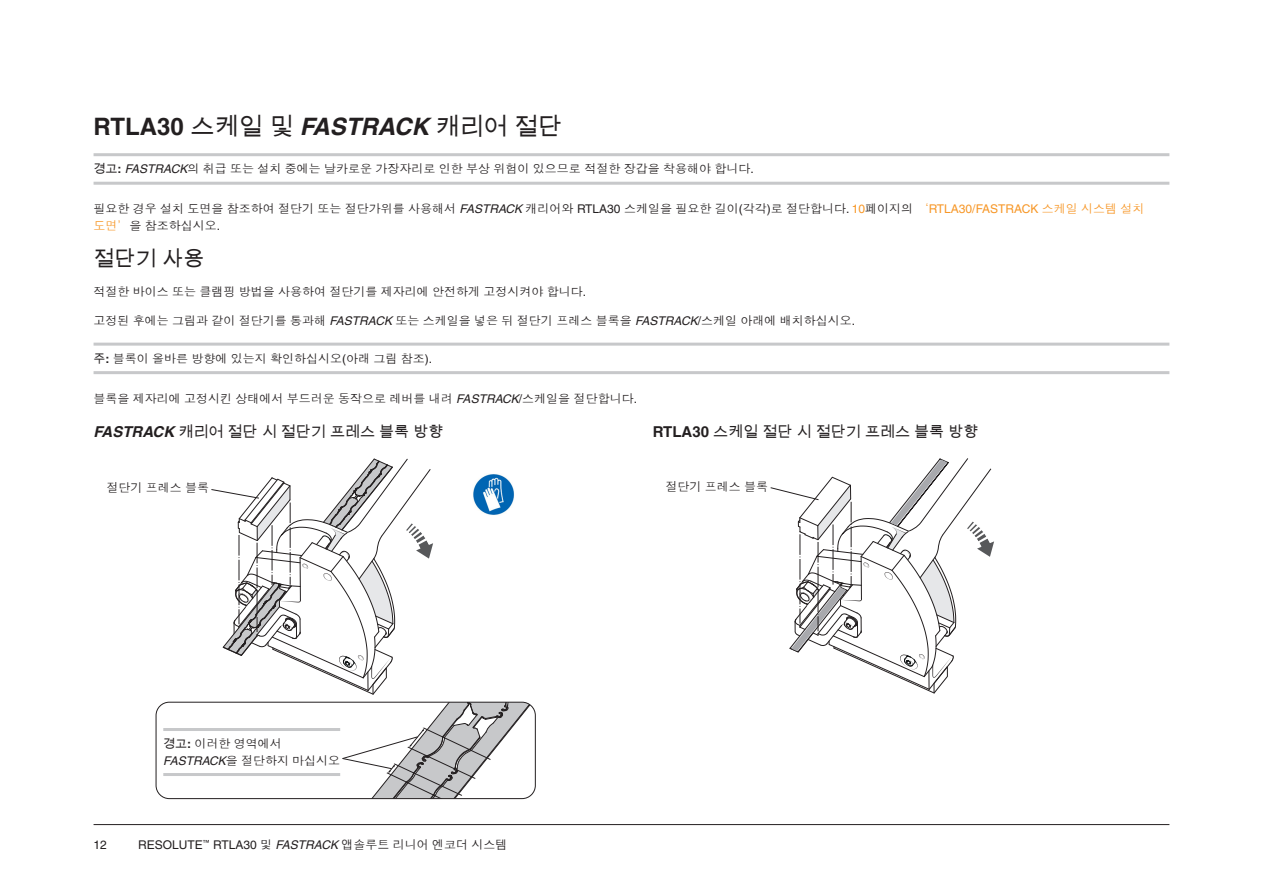
<style>
.page{position:relative;width:1263px;height:893px;background:#fff}
.page>*{position:absolute;margin:0;border:0;box-sizing:border-box;transform-origin:0 0}
.Heading_1__16pt_bold{font:24px "Arial Unicode MS";color:#231f20}
.Heading_2__14pt_bold{font:21px "Arial Unicode MS";color:#231f20}
._10pt_Body_Text_Bold{font:15px "Arial Unicode MS";color:#231f20}
._8pt_Body_Text{font:12px/16.5px "Dotum Che";color:#231f20}
._8pt_Note{font:12px/16.5px "Dotum Che";color:#231f20}
.t1{font:12px "Helvetica LT Pro";color:#231f20}
.Figure_annotation_right{font:12px "Dotum Che";color:#231f20}
.s1{font-family:"Helvetica LT Pro";font-weight:700}
.s2{font-family:"Helvetica LT Pro";font-weight:700;font-style:italic}
.s3{font-family:"Arial Unicode MS"}
.s4{font-family:"Helvetica LT Pro";font-style:italic}
.s5{font-family:"Helvetica LT Pro"}
.s6{font-family:"Helvetica LT Pro";color:#f79727}
.s7{color:#f79727}
.s8{font-family:"Dotum Che"}
.s9{font-style:italic}
</style>
<div class="page">
<hr style="left:94px;top:824px;width:1075px;height:1px;background:#231f20">
<svg style="left:211px;top:458px;width:222px;height:237px"></svg>
<hr style="left:94px;top:153px;width:1075px;height:3px;background:#c7c8ca">
<hr style="left:94px;top:182px;width:1075px;height:3px;background:#c7c8ca">
<hr style="left:94px;top:343px;width:1075px;height:3px;background:#c7c8ca">
<hr style="left:94px;top:371px;width:1075px;height:3px;background:#c7c8ca">
<div style="left:156px;top:702px;width:380px;height:97px;border:1px solid #231f20;border-radius:13px"></div>
<svg style="left:341px;top:702px;width:194px;height:97px"></svg>
<svg style="left:770px;top:458px;width:224px;height:236px"></svg>
<hr style="left:163px;top:728px;width:177px;height:3px;background:#c7c8ca">
<hr style="left:163px;top:773px;width:177px;height:3px;background:#c7c8ca">
<img style="left:473px;top:474px;width:41px;height:41px">
<p class="Heading_1__16pt_bold" style="left:94px;top:110px;width:470px"><span class="s1">RTLA30</span> 스케일 및 <span class="s2">FASTRACK</span> 캐리어 절단</p>
<p class="_8pt_Note" style="left:94px;top:161px;width:662px"><span class="s3">경고</span><span class="s1">:</span> <span class="s4">FASTRACK</span>의 취급 또는 설치 중에는 날카로운 가장자리로 인한 부상 위험이 있으므로 적절한 장갑을 착용해야 합니다<span class="s5">.</span></p>
<p class="_8pt_Body_Text" style="left:94px;top:201px;width:1052px">필요한 경우 설치 도면을 참조하여 절단기 또는 절단가위를 사용해서 <span class="s4">FASTRACK</span> 캐리어와 <span class="s5">RTLA30</span> 스케일을 필요한 길이<span class="s5">(</span>각각<span class="s5">)</span>로 절단합니다<span class="s5">.</span> <span class="s6">10</span>페이지의 <span class="s7">‘</span><span class="s6">RTLA30/FASTRACK</span> <span class="s7">스케일 시스템 설치 도면’</span>을 참조하십시오<span class="s5">.</span></p>
<p class="Heading_2__14pt_bold" style="left:94px;top:244px;width:112px">절단기 사용</p>
<p class="_8pt_Body_Text" style="left:94px;top:283px;width:494px">적절한 바이스 또는 클램핑 방법을 사용하여 절단기를 제자리에 안전하게 고정시켜야 합니다<span class="s5">.</span></p>
<p class="_8pt_Body_Text" style="left:94px;top:312px;width:763px">고정된 후에는 그림과 같이 절단기를 통과해 <span class="s4">FASTRACK</span> 또는 스케일을 넣은 뒤 절단기 프레스 블록을 <span class="s4">FASTRACK</span><span class="s5">/</span>스케일 아래에 배치하십시오<span class="s5">.</span></p>
<p class="_8pt_Note" style="left:94px;top:350px;width:340px"><span class="s3">주</span><span class="s1">:</span> 블록이 올바른 방향에 있는지 확인하십시오<span class="s5">(</span>아래 그림 참조<span class="s5">).</span></p>
<p class="_8pt_Body_Text" style="left:94px;top:390px;width:545px">블록을 제자리에 고정시킨 상태에서 부드러운 동작으로 레버를 내려 <span class="s4">FASTRACK</span><span class="s5">/</span>스케일을 절단합니다<span class="s5">.</span></p>
<p class="_10pt_Body_Text_Bold" style="left:94px;top:421px;width:351px"><span class="s2">FASTRACK</span> 캐리어 절단 시 절단기 프레스 블록 방향</p>
<p class="_10pt_Body_Text_Bold" style="left:653px;top:421px;width:327px"><span class="s1">RTLA30</span> 스케일 절단 시 절단기 프레스 블록 방향</p>
<p class="Figure_annotation_right" style="left:106px;top:482px;width:104px">절단기 프레스 블록</p>
<p class="_8pt_Note" style="left:163px;top:735px;width:178px"><span class="s3">경고</span><span class="s1">:</span> 이러한 영역에서<br><span class="s4">FASTRACK</span>을 절단하지 마십시오</p>
<p class="t1" style="left:94px;top:838px;width:15px">12</p>
<p class="t1" style="left:138px;top:838px;width:371px">RESOLUTE<sup>™</sup> RTLA30 <span class="s8">및</span> <span class="s9">FASTRACK</span> <span class="s8">앱솔루트 리니어 엔코더 시스템</span></p>
<p class="Figure_annotation_right" style="left:666px;top:481px;width:104px">절단기 프레스 블록</p>
</div>
